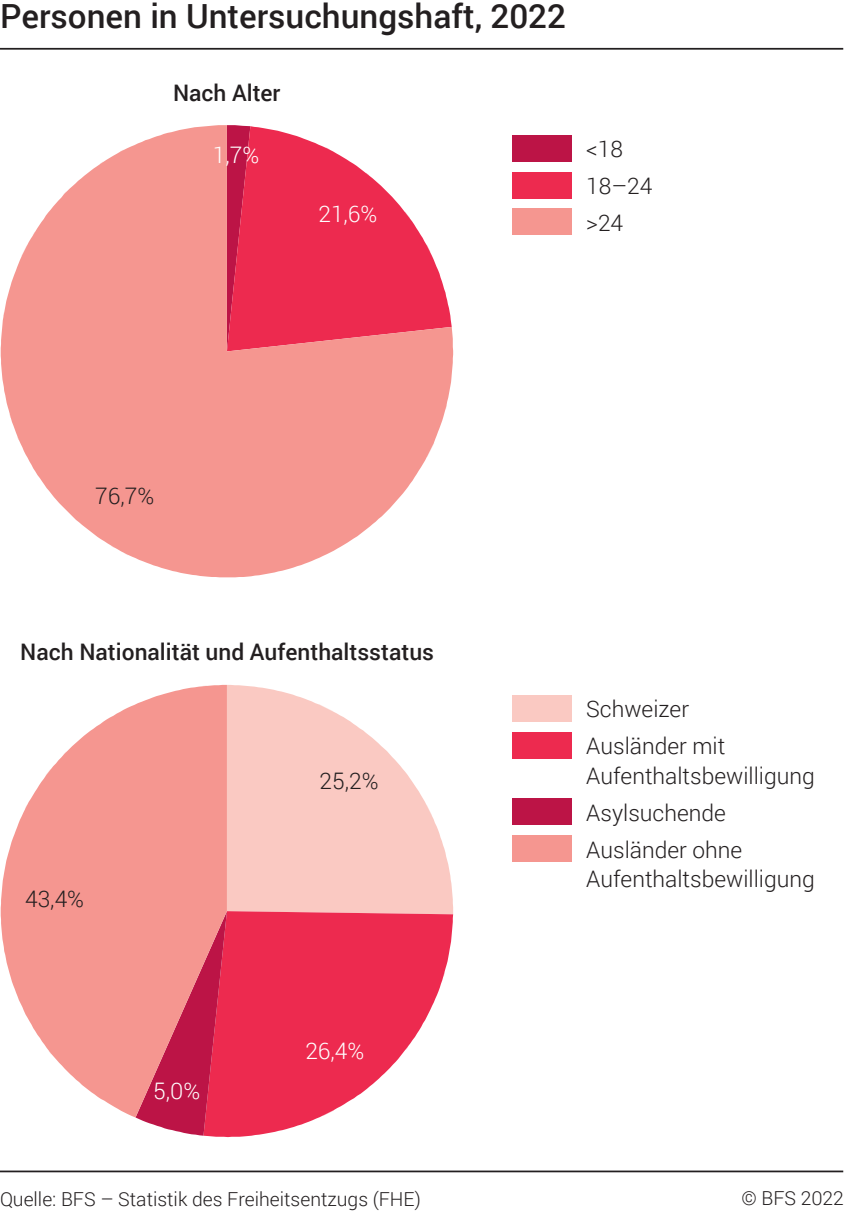
<style>
.page{position:relative;width:844px;height:1211px;background:#fff}
.page>*{position:absolute;margin:0;border:0;box-sizing:border-box;transform-origin:0 0}
.t1{font:500 33.25px "Roboto";color:#231f20}
.t2{font:300 22.75px/36.8px "Roboto";color:#231f20}
.t3{font:500 22.75px "Roboto";color:#231f20}
.t4{font:300 22.75px "Roboto";color:#fff}
.t5{font:300 19.25px "Roboto";color:#231f20}
</style>
<div class="page">
<hr style="left:0;top:48px;width:843px;height:2px;background:#231f20">
<hr style="left:0;top:1170px;width:843px;height:1px;background:#231f20">
<svg style="left:1px;top:125px;width:452px;height:452px;fill:#f59690"></svg>
<div style="left:511px;top:135px;width:60px;height:27px;background:#bc1446"></div>
<div style="left:511px;top:172px;width:60px;height:27px;background:#ed2a4f"></div>
<div style="left:511px;top:208px;width:60px;height:27px;background:#f59690"></div>
<svg style="left:227px;top:685px;width:226px;height:225px;fill:#fac9c2"></svg>
<svg style="left:203px;top:910px;width:250px;height:226px;fill:#ed2a4f"></svg>
<svg style="left:135px;top:1117px;width:92px;height:18px"></svg>
<svg style="left:1px;top:684px;width:226px;height:433px;fill:#f59690"></svg>
<div style="left:511px;top:694px;width:60px;height:27px;background:#fac9c2"></div>
<div style="left:511px;top:731px;width:60px;height:27px;background:#ed2a4f"></div>
<div style="left:511px;top:798px;width:60px;height:27px;background:#bc1446"></div>
<div style="left:511px;top:834px;width:60px;height:27px;background:#f59690"></div>
<h1 class="t1" style="left:0;top:-7px;width:567px">Personen in Untersuchungshaft, 2022</h1>
<p class="t3" style="left:173px;top:77px;width:109px">Nach Alter</p>
<p class="t4" style="left:213px;top:139px;width:48px">1,7%</p>
<p class="t4" style="left:318px;top:198px;width:60px">21,6%</p>
<p class="t2" style="left:95px;top:477px;width:60px">76,7%</p>
<p class="t3" style="left:20px;top:635px;width:415px">Nach Nationalität und Aufenthaltsstatus</p>
<p class="t2" style="left:25px;top:879px;width:60px">43,4%</p>
<p class="t4" style="left:153px;top:1075px;width:49px">5,0%</p>
<p class="t2" style="left:319px;top:761px;width:60px">25,2%</p>
<p class="t4" style="left:305px;top:1035px;width:60px">26,4%</p>
<p class="t2" style="left:586px;top:130px;width:68px">&lt;18<br>18–24 &gt;24</p>
<p class="t2" style="left:586px;top:690px;width:141px">Schweizer<br>Ausländer mit</p>
<p class="t2" style="left:586px;top:756px;width:230px">Aufenthaltsbewilligung<br>Asylsuchende<br>Ausländer ohne</p>
<p class="t2" style="left:586px;top:859px;width:230px">Aufenthaltsbewilligung</p>
<p class="t5" style="left:0;top:1185px;width:422px">Quelle: BFS – Statistik des Freiheitsentzugs (FHE)</p>
<p class="t5" style="left:741px;top:1184px;width:104px">© BFS 2022</p>
</div>
